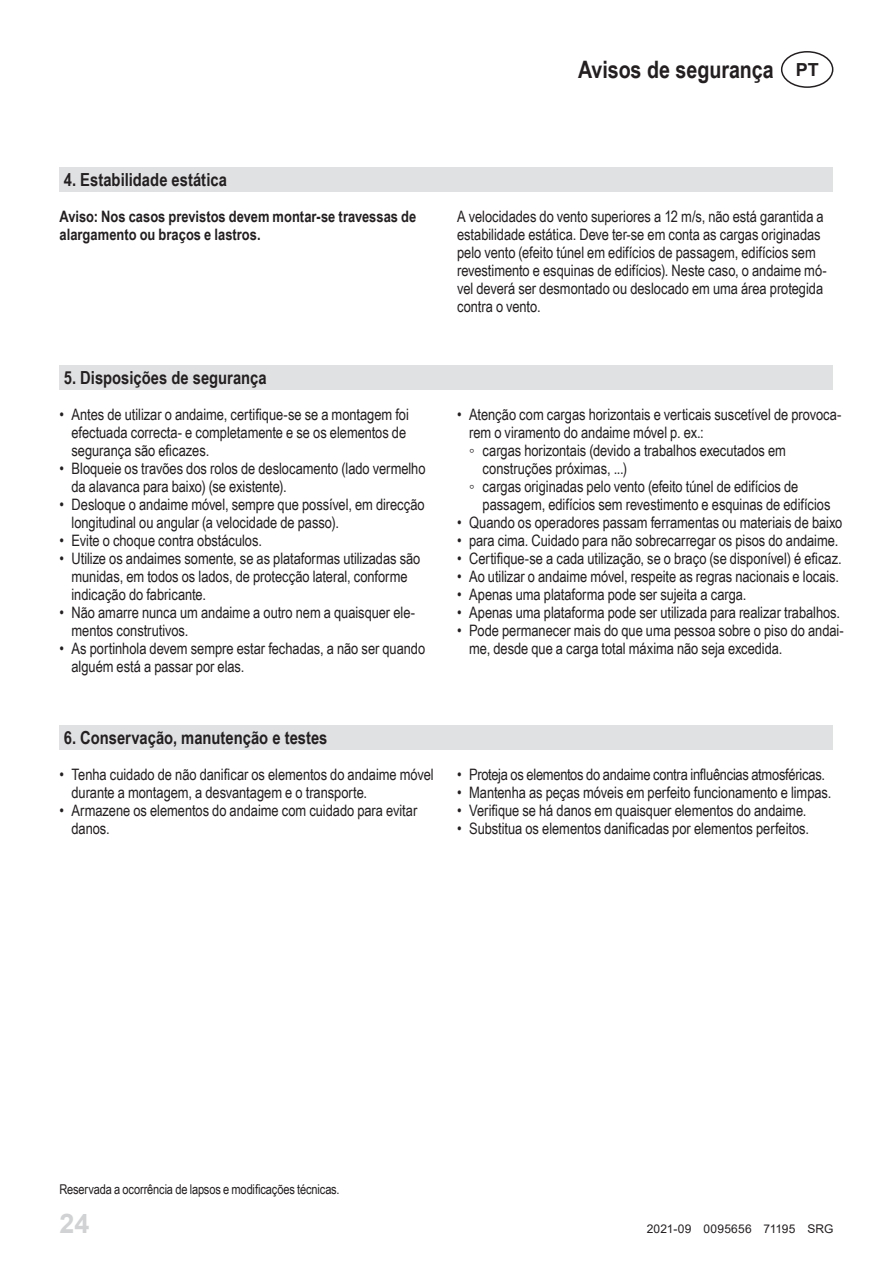
<style>
.page{position:relative;width:893px;height:1263px;background:#fff}
.page>*{position:absolute;margin:0;border:0;box-sizing:border-box;transform-origin:0 0}
.t1{font:700 27px "Arial";color:#d1d2d4}
.t2{font:700 24px "Arial Narrow";color:#231f20}
.t3{font:700 18px "Arial Narrow";color:#231f20}
.t4{font:700 18px "Arial";color:#231f20}
.t5{font:15.75px/18px "Arial Narrow";letter-spacing:-.005em;color:#231f20}
.t6{font:700 15.75px/18px "Arial Narrow";color:#231f20}
.t7{font:13.5px "Arial Narrow";letter-spacing:-.01em;color:#231f20}
.t8{font:12px "Arial";letter-spacing:.015em;color:#231f20}
</style>
<div class="page">
<div style="left:60px;top:167px;width:773px;height:24px;background:#e0e1e3"></div>
<div style="left:60px;top:365px;width:773px;height:24px;background:#e0e1e3"></div>
<div style="left:60px;top:725px;width:773px;height:24px;background:#e0e1e3"></div>
<div style="left:781px;top:51px;width:52px;height:37px;border:2px solid #231f20;border-radius:50%"></div>
<h2 class="t2" style="left:578px;top:51px;width:197px">Avisos de segurança</h2>
<p class="t4" style="left:796px;top:57px;width:25px">PT</p>
<p class="t3" style="left:64px;top:166px;width:165px">4. Estabilidade estática</p>
<p class="t6" style="left:60px;top:206px;width:358px">Aviso: Nos casos previstos devem montar-se travessas de alargamento ou braços e lastros.</p>
<p class="t3" style="left:64px;top:364px;width:204px">5. Disposições de segurança</p>
<p class="t5" style="left:72px;top:404px;width:339px;text-indent:-12px">• Antes de utilizar o andaime, certifique-se se a montagem foi efectuada correcta- e completamente e se os elementos de segurança são eficazes.</p>
<p class="t5" style="left:72px;top:458px;width:356px;text-indent:-12px">• Bloqueie os travões dos rolos de deslocamento (lado vermelho da alavanca para baixo) (se existente).</p>
<p class="t5" style="left:72px;top:494px;width:355px;text-indent:-12px">• Desloque o andaime móvel, sempre que possível, em direcção longitudinal ou angular (a velocidade de passo).</p>
<p class="t5" style="left:60px;top:530px;width:204px">• Evite o choque contra obstáculos.</p>
<p class="t5" style="left:72px;top:548px;width:350px;text-indent:-12px">• Utilize os andaimes somente, se as plataformas utilizadas são munidas, em todos os lados, de protecção lateral, conforme indicação do fabricante.</p>
<p class="t5" style="left:72px;top:602px;width:345px;text-indent:-12px">• Não amarre nunca um andaime a outro nem a quaisquer ele&shy;mentos construtivos.</p>
<p class="t5" style="left:72px;top:638px;width:355px;text-indent:-12px">• As portinhola devem sempre estar fechadas, a não ser quando alguém está a passar por elas.</p>
<p class="t3" style="left:64px;top:724px;width:265px">6. Conservação, manutenção e testes</p>
<p class="t5" style="left:72px;top:764px;width:364px;text-indent:-12px">• Tenha cuidado de não danificar os elementos do andaime móvel durante a montagem, a desvantagem e o transporte.</p>
<p class="t5" style="left:72px;top:800px;width:347px;text-indent:-12px">• Armazene os elementos do andaime com cuidado para evitar danos.</p>
<p class="t5" style="left:457px;top:206px;width:371px">A velocidades do vento superiores a 12 m/s, não está garantida a estabilidade estática. Deve ter-se em conta as cargas originadas pelo vento (efeito túnel em edifícios de passagem, edifícios sem revestimento e esquinas de edifícios). Neste caso, o andaime mó&shy;vel deverá ser desmontado ou deslocado em uma área protegida contra o vento.</p>
<p class="t5" style="left:457px;top:404px;width:386px">• Atenção com cargas horizontais e verticais suscetível de provoca-</p>
<p class="t5" style="left:469px;top:422px;width:236px">rem o viramento do andaime móvel p. ex.:</p>
<p class="t5" style="left:469px;top:440px;width:318px">◦ cargas horizontais (devido a trabalhos executados em</p>
<p class="t5" style="left:483px;top:458px;width:146px">construções próximas, ...)</p>
<p class="t5" style="left:469px;top:476px;width:331px">◦ cargas originadas pelo vento (efeito túnel de edifícios de</p>
<p class="t5" style="left:483px;top:494px;width:349px">passagem, edifícios sem revestimento e esquinas de edifícios</p>
<p class="t5" style="left:457px;top:512px;width:387px">• Quando os operadores passam ferramentas ou materiais de baixo</p>
<p class="t5" style="left:457px;top:530px;width:383px">• para cima. Cuidado para não sobrecarregar os pisos do andaime.</p>
<p class="t5" style="left:457px;top:548px;width:386px">• Certifique-se a cada utilização, se o braço (se disponível) é eficaz.</p>
<p class="t5" style="left:457px;top:566px;width:384px">• Ao utilizar o andaime móvel, respeite as regras nacionais e locais.</p>
<p class="t5" style="left:457px;top:584px;width:291px">• Apenas uma plataforma pode ser sujeita a carga.</p>
<p class="t5" style="left:457px;top:602px;width:385px">• Apenas uma plataforma pode ser utilizada para realizar trabalhos.</p>
<p class="t5" style="left:469px;top:620px;width:376px;text-indent:-12px">• Pode permanecer mais do que uma pessoa sobre o piso do andai&shy;me, desde que a carga total máxima não seja excedida.</p>
<p class="t5" style="left:457px;top:764px;width:369px">• Proteja os elementos do andaime contra influências atmosféricas.</p>
<p class="t5" style="left:457px;top:782px;width:376px">• Mantenha as peças móveis em perfeito funcionamento e limpas.</p>
<p class="t5" style="left:457px;top:800px;width:351px">• Verifique se há danos em quaisquer elementos do andaime.</p>
<p class="t5" style="left:457px;top:818px;width:353px">• Substitua os elementos danificadas por elementos perfeitos.</p>
<p class="t7" style="left:60px;top:1179px;width:282px">Reservada a ocorrência de lapsos e modificações técnicas.</p>
<h1 class="t1" style="left:60px;top:1205px;width:32px">24</h1>
<p class="t8" style="left:647px;top:1221px;width:188px">2021-09 0095656 71195 SRG</p>
</div>
